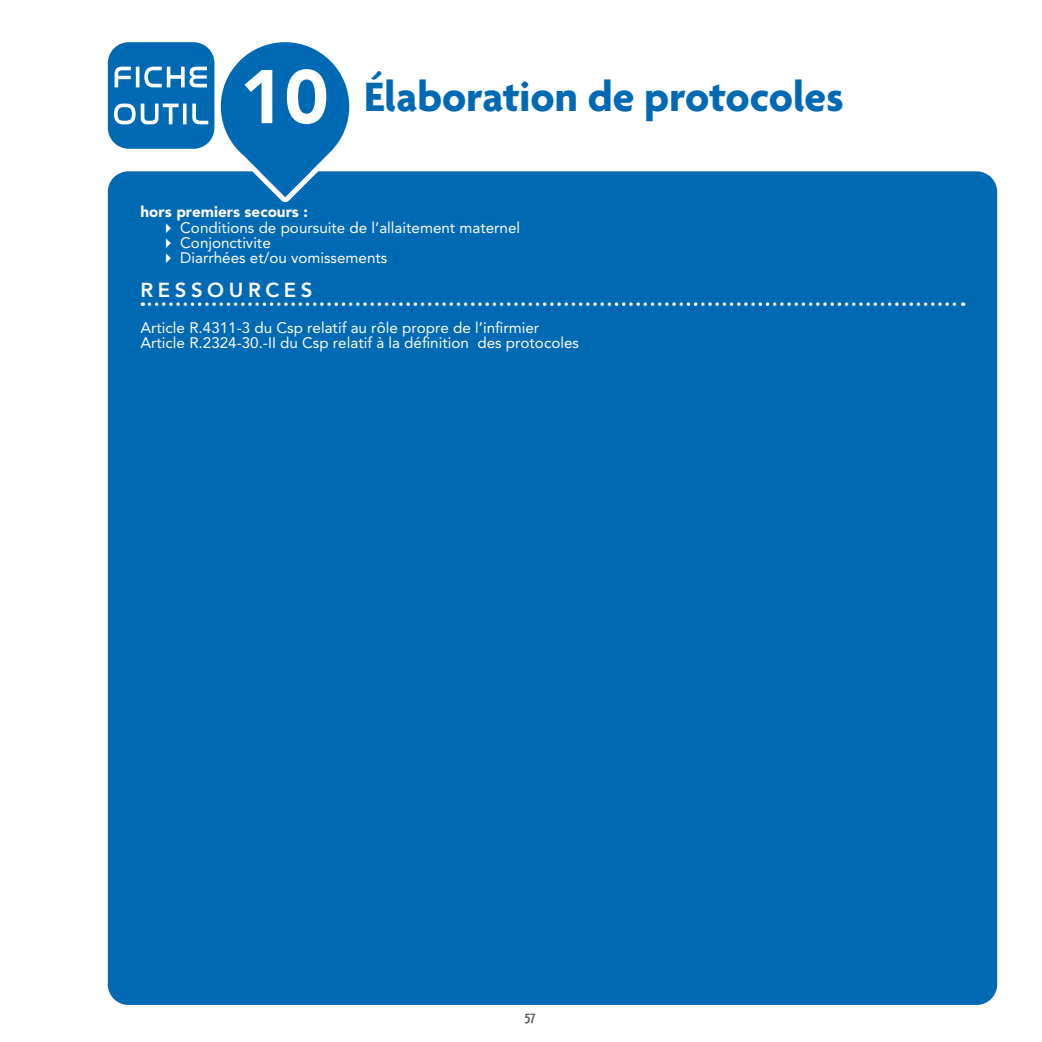
<style>
.page{position:relative;width:1042px;height:1042px;background:#fff}
.page>*{position:absolute;margin:0;border:0;box-sizing:border-box;transform-origin:0 0}
.t1{font:900 75.08px "Avenir LT Std";color:#fff}
.t2{font:700 44.27px "Agenda";color:#0069b4}
.t3{font:800 20.3px "Avenir";letter-spacing:.225em;color:#fff}
.t4{font:15.22px/15.2px "Avenir LT Std";color:#fff}
.t5{font:900 15.22px "Avenir LT Std";color:#fff}
.t6{font:700 14px "Yanone Kaffeesatz";color:#646363}
</style>
<div class="page">
<div style="left:108px;top:42px;width:106px;height:107px;background:#0069b4;border-radius:21px"></div>
<div style="left:108px;top:171px;width:889px;height:834px;background:#0069b4;border-radius:21px"></div>
<svg style="left:114px;top:42px;width:243px;height:161px"></svg>
<svg style="left:149px;top:302px;width:814px;height:4px"></svg>
<h1 class="t1" style="left:240px;top:52px;width:90px">10</h1>
<h2 class="t2" style="left:364px;top:73px;width:481px">Élaboration de protocoles</h2>
<p class="t5" style="left:141px;top:203px;width:169px">hors premiers secours :</p>
<p class="t4" style="left:180px;top:220px;width:341px">Conditions de poursuite de l’allaitement maternel<br>Conjonctivite<br>Diarrhées et/ou vomissements</p>
<h3 class="t3" style="left:141px;top:275px;width:173px">RESSOURCES</h3>
<p class="t4" style="left:141px;top:320px;width:440px">Article R.4311-3 du Csp relatif au rôle propre de l’infirmier<br>Article R.2324-30.-II du Csp relatif à la définition des protocoles</p>
<p class="t6" style="left:525px;top:1009px;width:13px">57</p>
</div>
